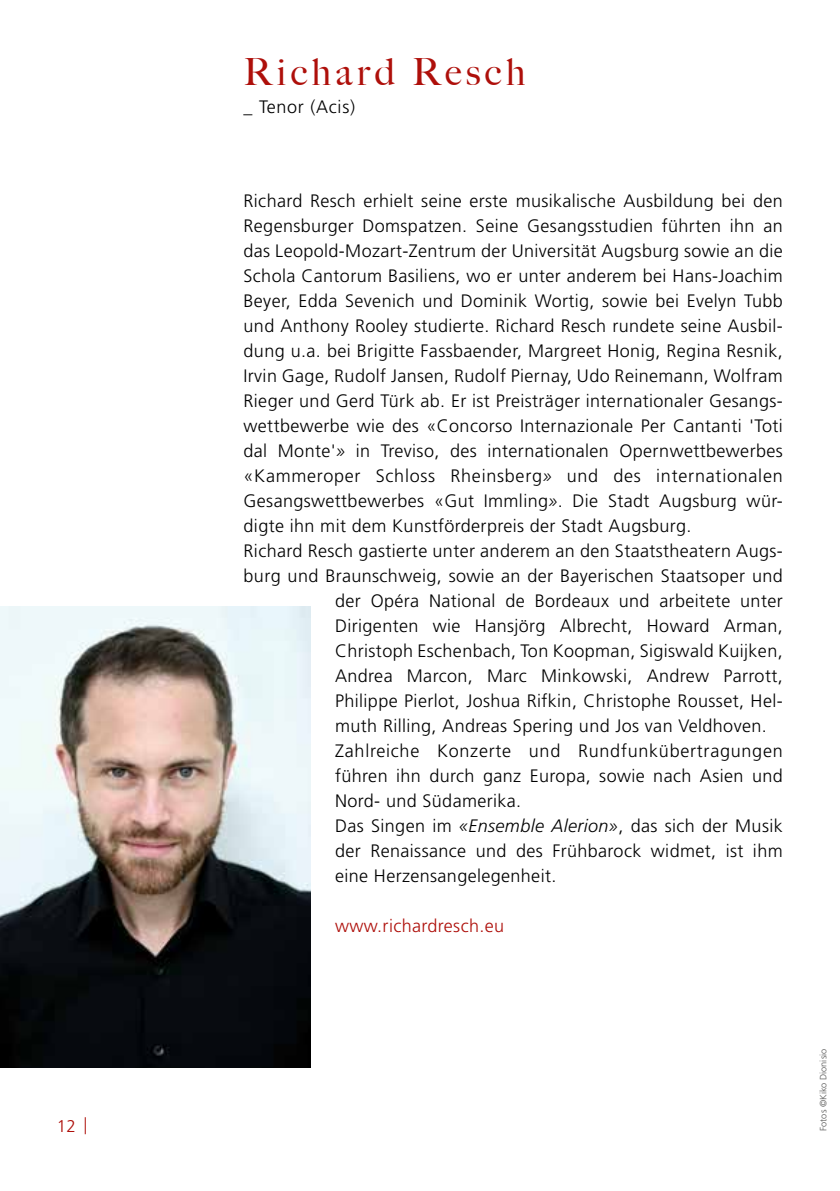
<style>
.page{position:relative;width:840px;height:1191px;background:#fff}
.page>*{position:absolute;margin:0;border:0;box-sizing:border-box;transform-origin:0 0}
.t1{font:500 37.4px "Big Caslon";letter-spacing:.12em;color:#ae0f0a}
.t2{font:300 18px "Frutiger LT Std";letter-spacing:.02em;color:#000}
.t3{font:300 18px "Frutiger LT Std";letter-spacing:.04em;color:#000}
.t4{font:300 18px "Frutiger LT Std";letter-spacing:.02em;color:#ae0f0a}
.t5{font:300 17px "Frutiger LT Std";color:#ae0f0a}
.t6{font:300 9.2px "Frutiger LT Std";color:#575756}
.s1{font-style:italic}
</style>
<div class="page">
<svg style="left:85px;top:1117px;width:1px;height:17px"></svg>
<img style="left:0;top:607px;width:311px;height:460px">
<p class="t5" style="left:57px;top:1116px;width:21px">12</p>
<h1 class="t1" style="left:243px;top:41px;width:283px">Richard Resch</h1>
<p class="t3" style="left:243px;top:97px;width:113px">_ Tenor (Acis)</p>
<p class="t2" style="left:243px;top:190px;width:540px">Richard Resch erhielt seine erste musikalische Ausbildung bei den</p>
<p class="t2" style="left:243px;top:215px;width:540px">Regensburger Domspatzen. Seine Gesangsstudien führten ihn an</p>
<p class="t2" style="left:243px;top:240px;width:540px">das Leopold-Mozart-Zentrum der Universität Augsburg sowie an die</p>
<p class="t2" style="left:243px;top:265px;width:540px">Schola Cantorum Basiliens, wo er unter anderem bei Hans-Joachim</p>
<p class="t2" style="left:243px;top:290px;width:540px">Beyer, Edda Sevenich und Dominik Wortig, sowie bei Evelyn Tubb</p>
<p class="t2" style="left:243px;top:315px;width:540px">und Anthony Rooley studierte. Richard Resch rundete seine Ausbil-</p>
<p class="t2" style="left:243px;top:340px;width:540px">dung u.a. bei Brigitte Fassbaender, Margreet Honig, Regina Resnik,</p>
<p class="t2" style="left:243px;top:365px;width:540px">Irvin Gage, Rudolf Jansen, Rudolf Piernay, Udo Reinemann, Wolfram</p>
<p class="t2" style="left:243px;top:390px;width:540px">Rieger und Gerd Türk ab. Er ist Preisträger internationaler Gesangs-</p>
<p class="t2" style="left:243px;top:415px;width:540px">wettbewerbe wie des «Concorso Internazionale Per Cantanti 'Toti</p>
<p class="t2" style="left:243px;top:440px;width:540px">dal Monte'<span class="s1">»</span> in Treviso, des internationalen Opernwettbewerbes</p>
<p class="t3" style="left:243px;top:465px;width:540px">«Kammeroper Schloss Rheinsberg<span class="s1">»</span> und des internationalen</p>
<p class="t2" style="left:243px;top:490px;width:540px">Gesangswettbewerbes «Gut Immling<span class="s1">»</span>. Die Stadt Augsburg wür-</p>
<p class="t2" style="left:243px;top:515px;width:449px">digte ihn mit dem Kunstförderpreis der Stadt Augsburg.</p>
<p class="t2" style="left:243px;top:540px;width:539px">Richard Resch gastierte unter anderem an den Staatstheatern Augs-</p>
<p class="t2" style="left:243px;top:565px;width:540px">burg und Braunschweig, sowie an der Bayerischen Staatsoper und</p>
<p class="t2" style="left:335px;top:590px;width:449px">der Opéra National de Bordeaux und arbeitete unter</p>
<p class="t2" style="left:335px;top:615px;width:449px">Dirigenten wie Hansjörg Albrecht, Howard Arman,</p>
<p class="t2" style="left:335px;top:640px;width:449px">Christoph Eschenbach, Ton Koopman, Sigiswald Kuijken,</p>
<p class="t2" style="left:335px;top:665px;width:449px">Andrea Marcon, Marc Minkowski, Andrew Parrott,</p>
<p class="t2" style="left:335px;top:690px;width:449px">Philippe Pierlot, Joshua Rifkin, Christophe Rousset, Hel-</p>
<p class="t2" style="left:335px;top:715px;width:433px">muth Rilling, Andreas Spering und Jos van Veldhoven.</p>
<p class="t3" style="left:335px;top:740px;width:449px">Zahlreiche Konzerte und Rundfunkübertragungen</p>
<p class="t2" style="left:335px;top:765px;width:449px">führen ihn durch ganz Europa, sowie nach Asien und</p>
<p class="t2" style="left:335px;top:790px;width:187px">Nord- und Südamerika.</p>
<p class="t2" style="left:335px;top:815px;width:449px">Das Singen im <span class="s1">«Ensemble Alerion»</span>, das sich der Musik</p>
<p class="t2" style="left:335px;top:840px;width:449px">der Renaissance und des Frühbarock widmet, ist ihm</p>
<p class="t2" style="left:335px;top:865px;width:223px">eine Herzensangelegenheit.</p>
<p class="t4" style="left:335px;top:915px;width:170px">www.richardresch.eu</p>
<p class="t6" style="left:817px;top:1130px;width:83px;rotate:-90deg">Fotos ©Kiko Dionisio</p>
</div>
